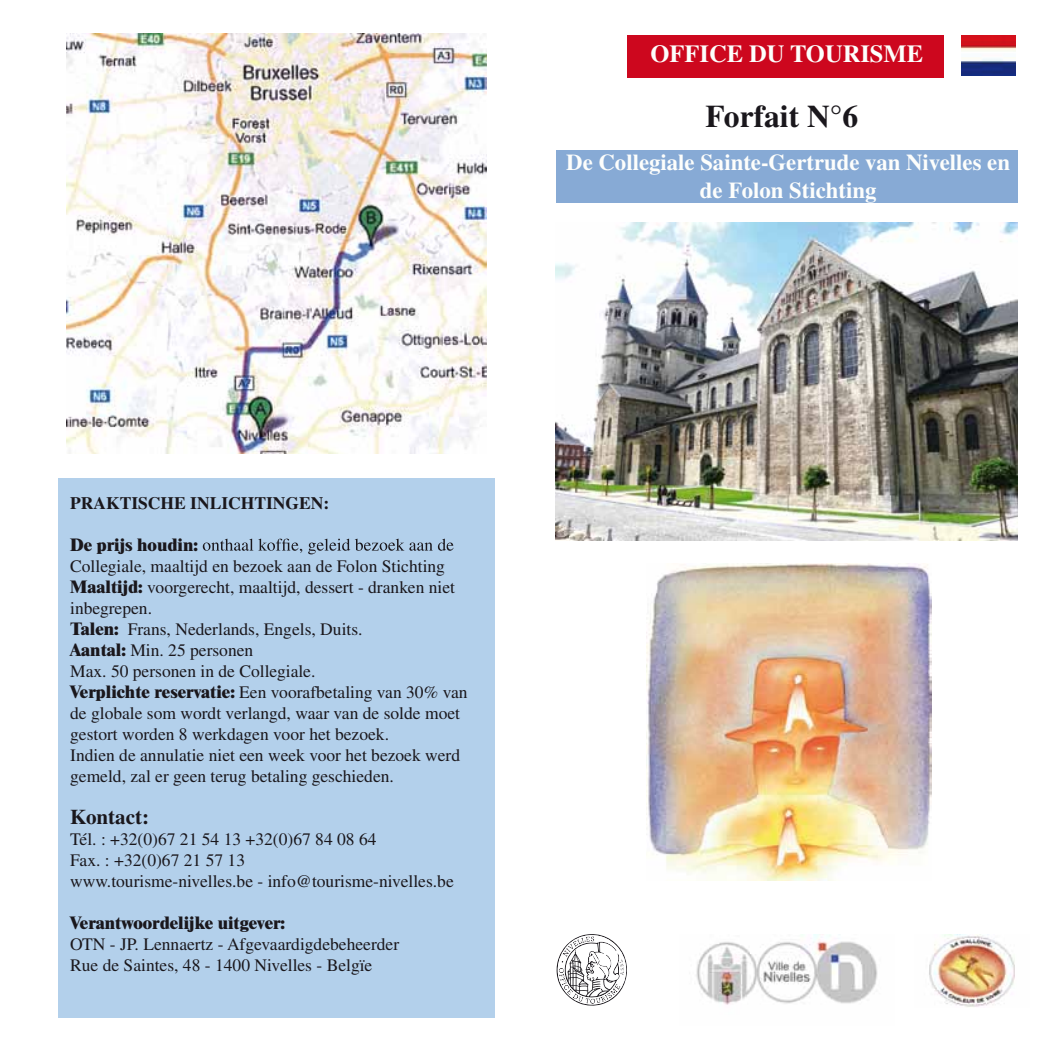
<style>
.page{position:relative;width:1062px;height:1062px;background:#fff}
.page>*{position:absolute;margin:0;border:0;box-sizing:border-box;transform-origin:0 0}
.t1{font:700 31.5px "Times LT Std";color:#1a171c}
.t2{font:700 24.5px "Times LT Std";color:#fdfefc}
.t3{font:700 22.75px/27.3px "Times LT Std";color:#fdfefc;text-align:center}
.t4{font:700 21px "Times LT Std";color:#1a171c}
.t5{font:17.5px/21px "Times LT Std";color:#1a171c}
.t6{font:700 17.5px "Times LT Std";color:#1a171c}
.s1{font-weight:800}
</style>
<div class="page">
<div style="left:628px;top:35px;width:316px;height:42px;background:#cd071e"></div>
<svg style="left:556px;top:934px;width:71px;height:72px"></svg>
<div style="left:556px;top:150px;width:461px;height:53px;background:#87aad5"></div>
<img style="left:961px;top:35px;width:54px;height:41px">
<img style="left:556px;top:223px;width:461px;height:317px">
<img style="left:696px;top:934px;width:182px;height:71px">
<img style="left:929px;top:934px;width:86px;height:73px">
<img style="left:646px;top:563px;width:285px;height:317px">
<img style="left:67px;top:33px;width:420px;height:420px">
<div style="left:58px;top:478px;width:436px;height:539px;background:#b3d0eb"></div>
<svg style="left:203px;top:538px;width:250px;height:16px"></svg>
<p class="t2" style="left:650px;top:39px;width:274px">OFFICE DU TOURISME</p>
<p class="t1" style="left:705px;top:98px;width:154px">Forfait N°6</p>
<p class="t3" style="left:566px;top:149px;width:445px">De Collegiale Sainte-Gertrude van Nivelles en de Folon Stichting</p>
<p class="t6" style="left:70px;top:492px;width:261px">PRAKTISCHE INLICHTINGEN:</p>
<p class="t5" style="left:70px;top:534px;width:399px"><span class="s1">De prijs houdin:<br></span>Collegiale, maaltijd en bezoek aan de Folon Stichting <span class="s1">Maaltijd:</span> voorgerecht, maaltijd, dessert - dranken niet inbegrepen.<br><span class="s1">Talen:</span> Frans, Nederlands, Engels, Duits.<br><span class="s1">Aantal:</span> Min. 25 personen<br>Max. 50 personen in de Collegiale.<br><span class="s1">Verplichte reservatie:</span> Een voorafbetaling van 30% van de globale som wordt verlangd, waar van de solde moet gestort worden 8 werkdagen voor het bezoek.<br>Indien de annulatie niet een week voor het bezoek werd gemeld, zal er geen terug betaling geschieden.</p>
<p class="t4" style="left:70px;top:804px;width:80px">Kontact:</p>
<p class="t5" style="left:70px;top:828px;width:385px">Tél. : +32(0)67 21 54 13 +32(0)67 84 08 64<br>Fax. : +32(0)67 21 57 13<br>www.tourisme-nivelles.be - info@tourisme-nivelles.be</p>
<p class="t5" style="left:70px;top:912px;width:330px"><span class="s1">Verantwoordelijke uitgever:<br></span>OTN - JP. Lennaertz - Afgevaardigdebeheerder<br>Rue de Saintes, 48 - 1400 Nivelles - Belgïe</p>
</div>
